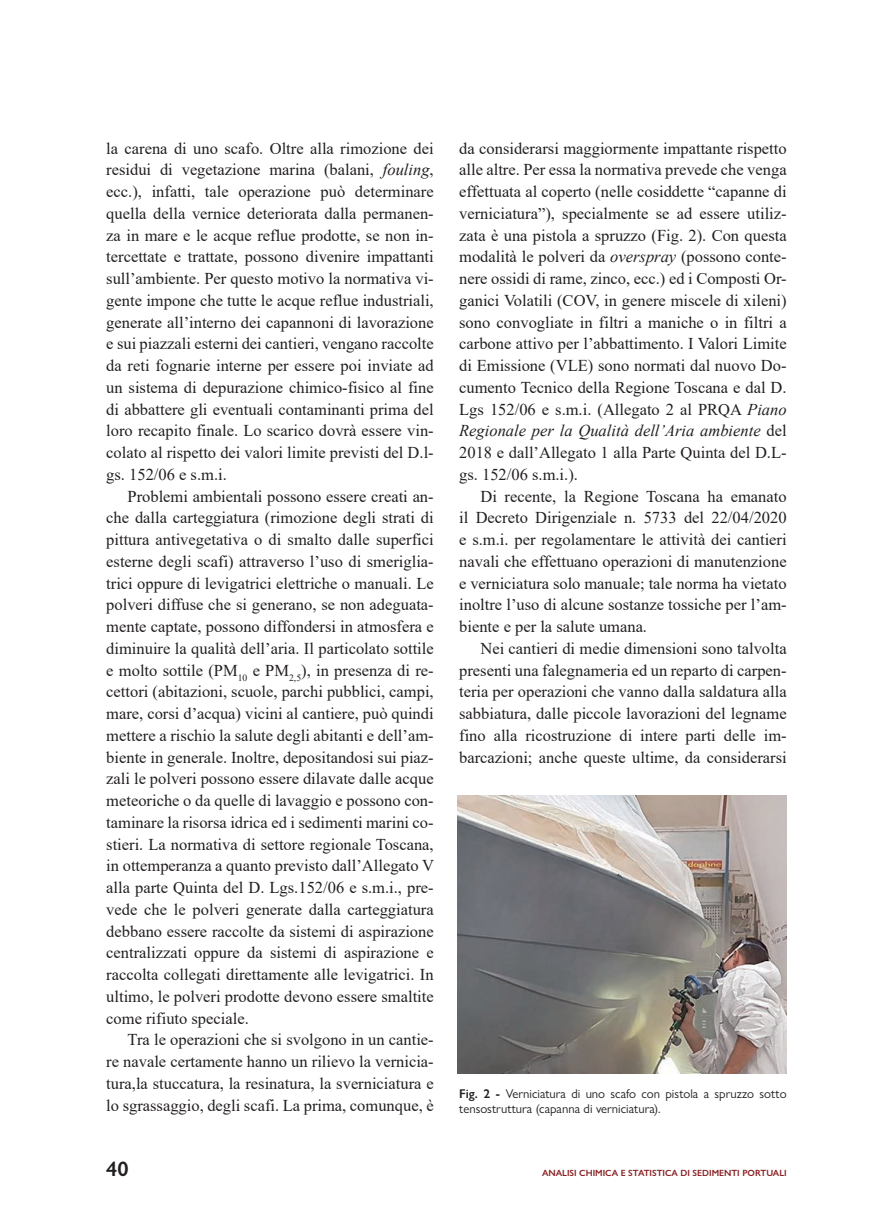
<style>
.page{position:relative;width:893px;height:1229px;background:#fff}
.page>*{position:absolute;margin:0;border:0;box-sizing:border-box;transform-origin:0 0}
.t1{font:600 21px "Gill Sans Nova";color:#231f20}
.t2{font:16.5px/21.8px "Times New Roman";color:#231f20;text-align:justify}
.t3{font:12.75px/14.4px "Gill Sans Nova";color:#231f20}
.t4{font:600 9px "Gill Sans Nova";color:#891f22}
.s1{font-style:italic}
.s2{font-weight:600}
</style>
<div class="page">
<img style="left:458px;top:795px;width:329px;height:279px">
<p class="t2" style="left:106px;top:137px;width:329px">la carena di uno scafo. Oltre alla rimozione dei residui di vegetazione marina (balani, <span class="s1">fouling</span>, ecc.), infatti, tale operazione può determinare quella della vernice deteriorata dalla permanen&shy;za in mare e le acque reflue prodotte, se non in&shy;tercettate e trattate, possono divenire impattanti sull’ambiente. Per questo motivo la normativa vi&shy;gente impone che tutte le acque reflue industriali, generate all’interno dei capannoni di lavorazione e sui piazzali esterni dei cantieri, vengano raccolte da reti fognarie interne per essere poi inviate ad un sistema di depurazione chimico-fisico al fine di abbattere gli eventuali contaminanti prima del loro recapito finale. Lo scarico dovrà essere vin&shy;colato al rispetto dei valori limite previsti del D.l&shy;gs. 152/06 e s.m.i.</p>
<p class="t2" style="left:106px;top:485px;width:329px;text-indent:21px">Problemi ambientali possono essere creati an&shy;che dalla carteggiatura (rimozione degli strati di pittura antivegetativa o di smalto dalle superfici esterne degli scafi) attraverso l’uso di smeriglia&shy;trici oppure di levigatrici elettriche o manuali. Le polveri diffuse che si generano, se non adeguata&shy;mente captate, possono diffondersi in atmosfera e diminuire la qualità dell’aria. Il particolato sottile e molto sottile (PM<sub>10</sub> e PM<sub>2,5</sub>), in presenza di re&shy;cettori (abitazioni, scuole, parchi pubblici, campi, mare, corsi d’acqua) vicini al cantiere, può quindi mettere a rischio la salute degli abitanti e dell’am&shy;biente in generale. Inoltre, depositandosi sui piaz&shy;zali le polveri possono essere dilavate dalle acque meteoriche o da quelle di lavaggio e possono con&shy;taminare la risorsa idrica ed i sedimenti marini co&shy;stieri. La normativa di settore regionale Toscana, in ottemperanza a quanto previsto dall’Allegato V alla parte Quinta del D. Lgs.152/06 e s.m.i., pre&shy;vede che le polveri generate dalla carteggiatura debbano essere raccolte da sistemi di aspirazione centralizzati oppure da sistemi di aspirazione e raccolta collegati direttamente alle levigatrici. In ultimo, le polveri prodotte devono essere smaltite come rifiuto speciale.</p>
<p class="t2" style="left:106px;top:1028px;width:329px;text-indent:21px">Tra le operazioni che si svolgono in un cantie&shy;re navale certamente hanno un rilievo la vernicia&shy;tura,la stuccatura, la resinatura, la sverniciatura e lo sgrassaggio, degli scafi. La prima, comunque, è</p>
<p class="t1" style="left:106px;top:1156px;width:24px">40</p>
<p class="t2" style="left:459px;top:137px;width:329px">da considerarsi maggiormente impattante rispetto alle altre. Per essa la normativa prevede che venga effettuata al coperto (nelle cosiddette “capanne di verniciatura”), specialmente se ad essere utiliz&shy;zata è una pistola a spruzzo (Fig. 2). Con questa modalità le polveri da <span class="s1">overspray</span> (possono conte&shy;nere ossidi di rame, zinco, ecc.) ed i Composti Or&shy;ganici Volatili (COV, in genere miscele di xileni) sono convogliate in filtri a maniche o in filtri a carbone attivo per l’abbattimento. I Valori Limite di Emissione (VLE) sono normati dal nuovo Do&shy;cumento Tecnico della Regione Toscana e dal D.<br>Lgs 152/06 e s.m.i. (Allegato 2 al PRQA <span class="s1">Piano Regionale per la Qualità dell’Aria ambiente</span> del 2018 e dall’Allegato 1 alla Parte Quinta del D.L&shy;gs. 152/06 s.m.i.).</p>
<p class="t2" style="left:459px;top:485px;width:329px;text-indent:21px">Di recente, la Regione Toscana ha emanato il Decreto Dirigenziale n. 5733 del 22/04/2020 e s.m.i. per regolamentare le attività dei cantieri navali che effettuano operazioni di manutenzione e verniciatura solo manuale; tale norma ha vietato inoltre l’uso di alcune sostanze tossiche per l’am&shy;biente e per la salute umana.</p>
<p class="t2" style="left:459px;top:637px;width:329px;text-indent:21px">Nei cantieri di medie dimensioni sono talvolta presenti una falegnameria ed un reparto di carpen&shy;teria per operazioni che vanno dalla saldatura alla sabbiatura, dalle piccole lavorazioni del legname fino alla ricostruzione di intere parti delle im&shy;barcazioni; anche queste ultime, da considerarsi</p>
<p class="t3" style="left:459px;top:1086px;width:329px"><span class="s2">Fig. 2 -</span> Verniciatura di uno scafo con pistola a spruzzo sotto tensostruttura (capanna di verniciatura).</p>
<p class="t4" style="left:542px;top:1167px;width:246px">ANALISI CHIMICA E STATISTICA DI SEDIMENTI PORTUALI</p>
</div>
